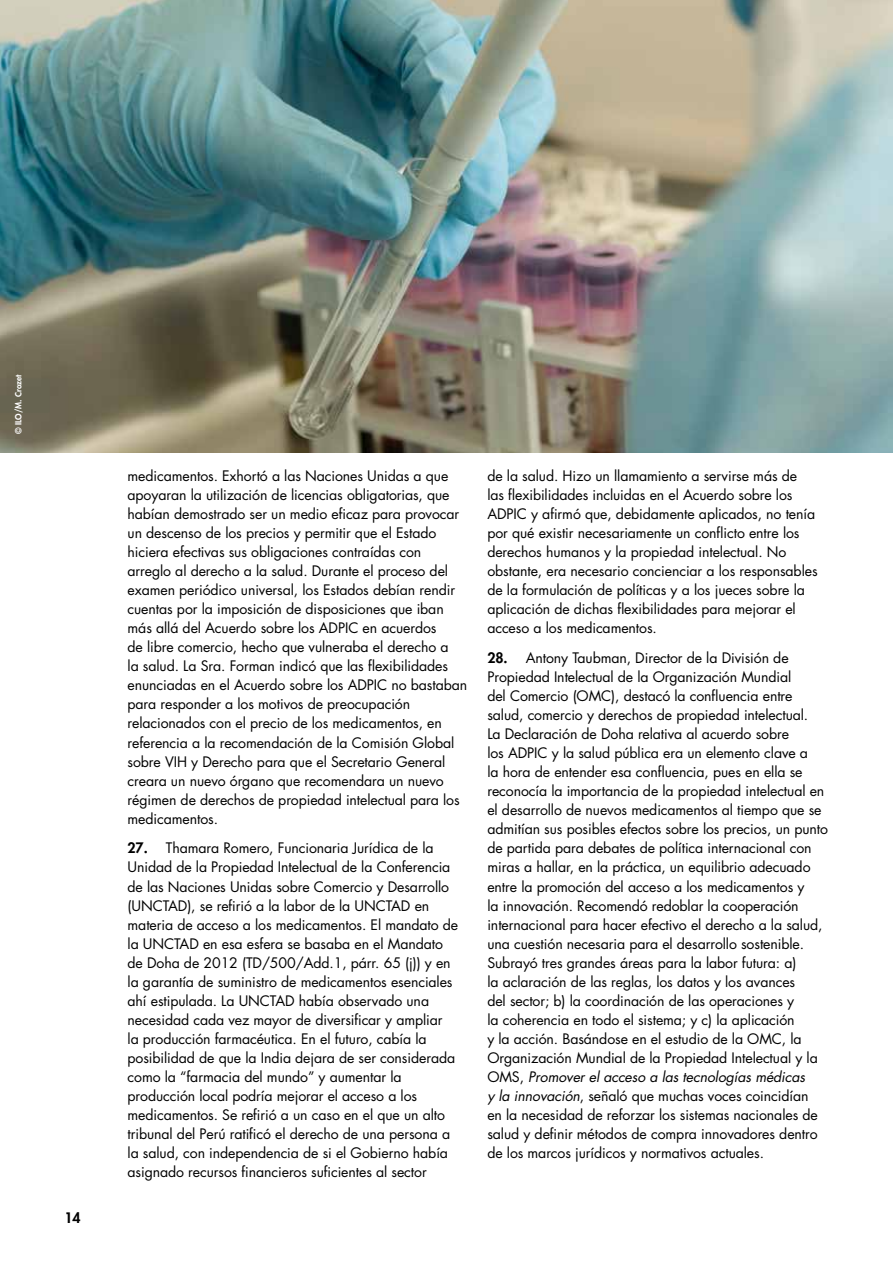
<style>
.page{position:relative;width:893px;height:1263px;background:#fff}
.page>*{position:absolute;margin:0;border:0;box-sizing:border-box;transform-origin:0 0}
.t1{font:14.1px/19px "Futura";letter-spacing:-.005em;color:#000}
.t2{font:800 14.1px "Futura";color:#000}
.t3{font:800 8.25px "Futura";letter-spacing:-.005em;color:#fff}
.s1{font-weight:800}
.s2{font-style:italic}
</style>
<div class="page">
<img style="left:0;top:0;width:893px;height:452px">
<p class="t3" style="left:13px;top:434px;width:61px;rotate:-90deg">© ILO/M. Crozet</p>
<p class="t2" style="left:65px;top:1209px;width:18px">14</p>
<p class="t1" style="left:128px;top:466px;width:341px">medicamentos. Exhortó a las Naciones Unidas a que apoyaran la utilización de licencias obligatorias, que habían demostrado ser un medio eficaz para provocar un descenso de los precios y permitir que el Estado hiciera efectivas sus obligaciones contraídas con arreglo al derecho a la salud. Durante el proceso del examen periódico universal, los Estados debían rendir cuentas por la imposición de disposiciones que iban más allá del Acuerdo sobre los ADPIC en acuerdos<br>de libre comercio, hecho que vulneraba el derecho a<br>la salud. La Sra. Forman indicó que las flexibilidades enunciadas en el Acuerdo sobre los ADPIC no bastaban para responder a los motivos de preocupación relacionados con el precio de los medicamentos, en referencia a la recomendación de la Comisión Global sobre VIH y Derecho para que el Secretario General creara un nuevo órgano que recomendara un nuevo régimen de derechos de propiedad intelectual para los medicamentos.</p>
<p class="t1" style="left:128px;top:839px;width:332px"><span class="s1">27.</span> Thamara Romero, Funcionaria Jurídica de la Unidad de la Propiedad Intelectual de la Conferencia de las Naciones Unidas sobre Comercio y Desarrollo (UNCTAD), se refirió a la labor de la UNCTAD en materia de acceso a los medicamentos. El mandato de la UNCTAD en esa esfera se basaba en el Mandato de Doha de 2012 (TD/500/Add.1, párr. 65 (j)) y en la garantía de suministro de medicamentos esenciales ahí estipulada. La UNCTAD había observado una necesidad cada vez mayor de diversificar y ampliar<br>la producción farmacéutica. En el futuro, cabía la posibilidad de que la India dejara de ser considerada como la “farmacia del mundo” y aumentar la producción local podría mejorar el acceso a los medicamentos. Se refirió a un caso en el que un alto tribunal del Perú ratificó el derecho de una persona a la salud, con independencia de si el Gobierno había asignado recursos financieros suficientes al sector</p>
<p class="t1" style="left:487px;top:466px;width:332px">de la salud. Hizo un llamamiento a servirse más de<br>las flexibilidades incluidas en el Acuerdo sobre los ADPIC y afirmó que, debidamente aplicados, no tenía por qué existir necesariamente un conflicto entre los derechos humanos y la propiedad intelectual. No obstante, era necesario concienciar a los responsables de la formulación de políticas y a los jueces sobre la aplicación de dichas flexibilidades para mejorar el acceso a los medicamentos.</p>
<p class="t1" style="left:487px;top:648px;width:342px"><span class="s1">28.</span> Antony Taubman, Director de la División de Propiedad Intelectual de la Organización Mundial<br>del Comercio (OMC), destacó la confluencia entre salud, comercio y derechos de propiedad intelectual.<br>La Declaración de Doha relativa al acuerdo sobre<br>los ADPIC y la salud pública era un elemento clave a<br>la hora de entender esa confluencia, pues en ella se reconocía la importancia de la propiedad intelectual en el desarrollo de nuevos medicamentos al tiempo que se admitían sus posibles efectos sobre los precios, un punto de partida para debates de política internacional con miras a hallar, en la práctica, un equilibrio adecuado entre la promoción del acceso a los medicamentos y<br>la innovación. Recomendó redoblar la cooperación internacional para hacer efectivo el derecho a la salud, una cuestión necesaria para el desarrollo sostenible.<br>Subrayó tres grandes áreas para la labor futura: a)<br>la aclaración de las reglas, los datos y los avances<br>del sector; b) la coordinación de las operaciones y<br>la coherencia en todo el sistema; y c) la aplicación<br>y la acción. Basándose en el estudio de la OMC, la Organización Mundial de la Propiedad Intelectual y la OMS, <span class="s2">Promover el acceso a las tecnologías médicas<br>y la innovación</span>, señaló que muchas voces coincidían<br>en la necesidad de reforzar los sistemas nacionales de salud y definir métodos de compra innovadores dentro de los marcos jurídicos y normativos actuales.</p>
</div>
